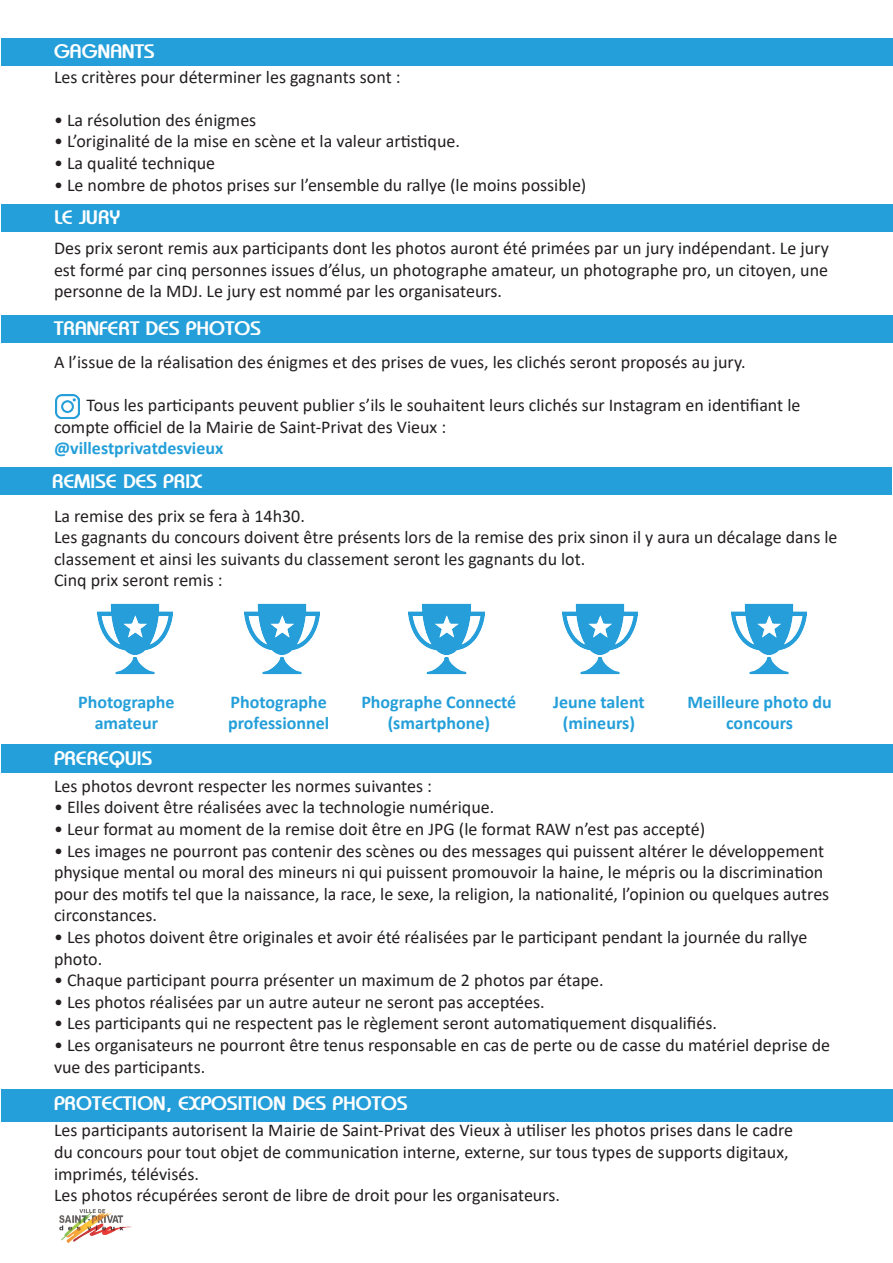
<style>
.page{position:relative;width:893px;height:1263px;background:#fff}
.page>*{position:absolute;margin:0;border:0;box-sizing:border-box;transform-origin:0 0}
.t1{font:700 19.5px "Bauhaus";color:#fff}
.t2{font:18px/21.6px "Calibri";color:#231f20}
.t3{font:700 18px/21.6px "Calibri";color:#249fd9;text-align:center}
</style>
<div class="page">
<div style="left:2px;top:38px;width:891px;height:28px;background:#249fd9"></div>
<div style="left:2px;top:204px;width:891px;height:28px;background:#249fd9"></div>
<div style="left:2px;top:315px;width:891px;height:28px;background:#249fd9"></div>
<img style="left:55px;top:394px;width:25px;height:25px">
<div style="left:0;top:468px;width:891px;height:27px;background:#249fd9"></div>
<img style="left:98px;top:603px;width:75px;height:72px">
<img style="left:244px;top:603px;width:75px;height:72px">
<img style="left:409px;top:603px;width:75px;height:72px">
<img style="left:563px;top:603px;width:75px;height:72px">
<img style="left:731px;top:603px;width:75px;height:72px">
<div style="left:2px;top:744px;width:891px;height:28px;background:#249fd9"></div>
<div style="left:2px;top:1090px;width:891px;height:32px;background:#249fd9"></div>
<img style="left:59px;top:1209px;width:73px;height:34px">
<p class="t1" style="left:54px;top:39px;width:102px">GAGNANTS</p>
<p class="t2" style="left:54px;top:65px;width:348px">Les critères pour déterminer les gagnants sont :</p>
<p class="t2" style="left:54px;top:109px;width:204px">• La résolution des énigmes</p>
<p class="t2" style="left:54px;top:130px;width:408px">• L’originalité de la mise en scène et la valeur artistique.</p>
<p class="t2" style="left:54px;top:152px;width:163px">• La qualité technique</p>
<p class="t2" style="left:54px;top:173px;width:534px">• Le nombre de photos prises sur l’ensemble du rallye (le moins possible)</p>
<p class="t1" style="left:54px;top:205px;width:68px">LE JURY</p>
<p class="t2" style="left:54px;top:237px;width:776px;text-align:justify">Des prix seront remis aux participants dont les photos auront été primées par un jury indépendant. Le jury est formé par cinq personnes issues d’élus, un photographe amateur, un photographe pro, un citoyen, une personne de la MDJ. Le jury est nommé par les organisateurs.</p>
<p class="t1" style="left:54px;top:317px;width:209px">TRANFERT DES PHOTOS</p>
<p class="t2" style="left:54px;top:350px;width:693px">A l’issue de la réalisation des énigmes et des prises de vues, les clichés seront proposés au jury.</p>
<p class="t2" style="left:54px;top:394px;width:748px;text-indent:33px">Tous les participants peuvent publier s’ils le souhaitent leurs clichés sur Instagram en identifiant le compte officiel de la Mairie de Saint-Privat des Vieux :</p>
<p class="t3" style="left:54px;top:437px;width:171px">@villestprivatdesvieux</p>
<p class="t1" style="left:52px;top:469px;width:151px">REMISE DES PRIX</p>
<p class="t2" style="left:54px;top:504px;width:785px">La remise des prix se fera à 14h30.<br>Les gagnants du concours doivent être présents lors de la remise des prix sinon il y aura un décalage dans le classement et ainsi les suivants du classement seront les gagnants du lot.<br>Cinq prix seront remis :</p>
<p class="t3" style="left:78px;top:691px;width:98px">Photographe amateur</p>
<p class="t3" style="left:228px;top:691px;width:103px;text-align:left">Photographe professionnel</p>
<p class="t3" style="left:361px;top:691px;width:156px">Phographe Connecté (smartphone)</p>
<p class="t3" style="left:553px;top:691px;width:93px">Jeune talent (mineurs)</p>
<p class="t3" style="left:687px;top:691px;width:146px">Meilleure photo du concours</p>
<p class="t1" style="left:54px;top:746px;width:100px">PREREQUIS</p>
<p class="t2" style="left:54px;top:774px;width:380px">Les photos devront respecter les normes suivantes :</p>
<p class="t2" style="left:54px;top:796px;width:442px">• Elles doivent être réalisées avec la technologie numérique.</p>
<p class="t2" style="left:54px;top:818px;width:653px">• Leur format au moment de la remise doit être en JPG (le format RAW n’est pas accepté)</p>
<p class="t2" style="left:54px;top:839px;width:777px">• Les images ne pourront pas contenir des scènes ou des messages qui puissent altérer le développement physique mental ou moral des mineurs ni qui puissent promouvoir la haine, le mépris ou la discrimination pour des motifs tel que la naissance, la race, le sexe, la religion, la nationalité, l’opinion ou quelques autres circonstances.</p>
<p class="t2" style="left:54px;top:926px;width:755px">• Les photos doivent être originales et avoir été réalisées par le participant pendant la journée du rallye photo.</p>
<p class="t2" style="left:54px;top:969px;width:551px">• Chaque participant pourra présenter un maximum de 2 photos par étape.</p>
<p class="t2" style="left:54px;top:990px;width:492px">• Les photos réalisées par un autre auteur ne seront pas acceptées.</p>
<p class="t2" style="left:54px;top:1012px;width:664px">• Les participants qui ne respectent pas le règlement seront automatiquement disqualifiés.</p>
<p class="t2" style="left:54px;top:1034px;width:778px">• Les organisateurs ne pourront être tenus responsable en cas de perte ou de casse du matériel deprise de vue des participants.</p>
<p class="t1" style="left:54px;top:1091px;width:355px">PROTECTION, EXPOSITION DES PHOTOS</p>
<p class="t2" style="left:54px;top:1119px;width:741px">Les participants autorisent la Mairie de Saint-Privat des Vieux à utiliser les photos prises dans le cadre du concours pour tout objet de communication interne, externe, sur tous types de supports digitaux, imprimés, télévisés.<br>Les photos récupérées seront de libre de droit pour les organisateurs.</p>
</div>
